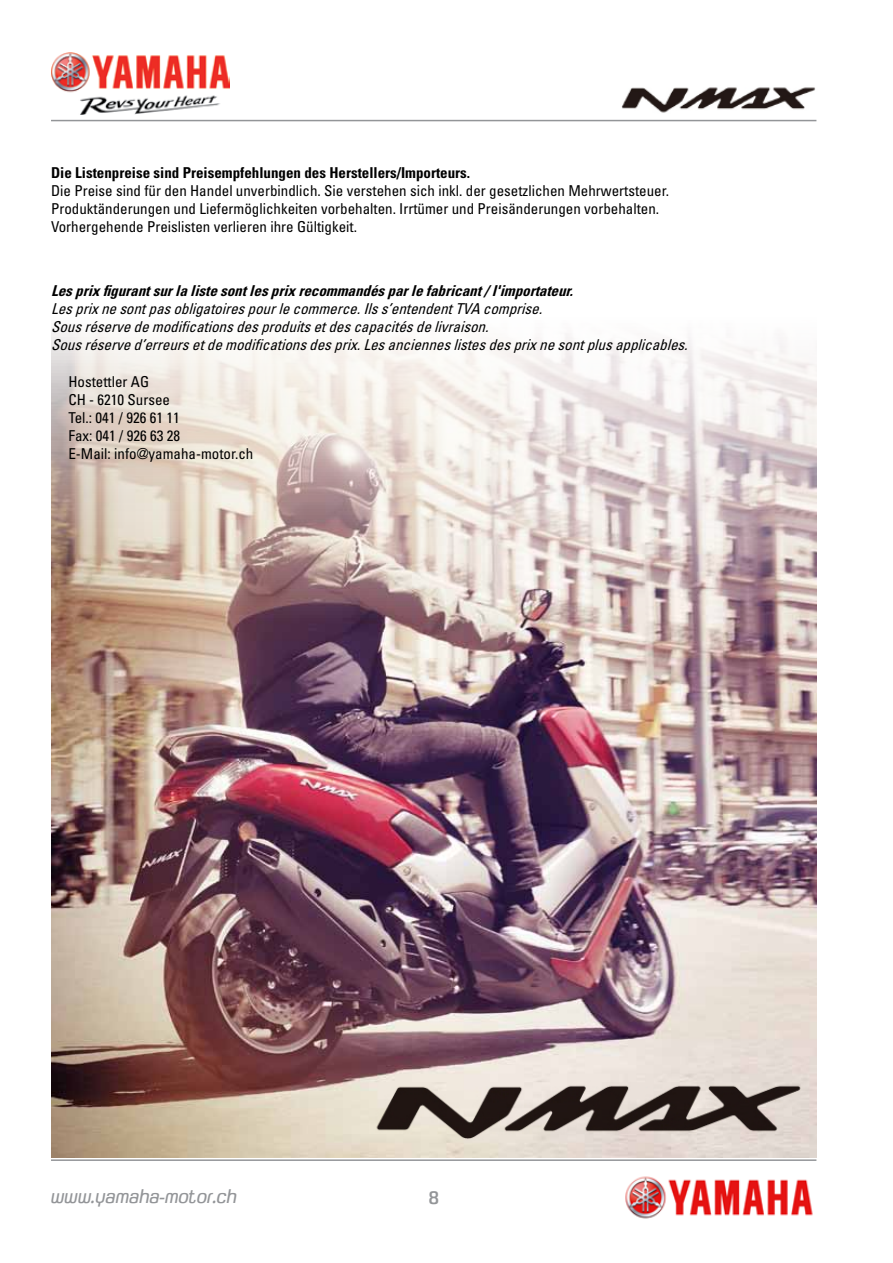
<style>
.page{position:relative;width:893px;height:1263px;background:#fff}
.page>*{position:absolute;margin:0;border:0;box-sizing:border-box;transform-origin:0 0}
.t1{font:italic 300 18px "GFT Yamaha Motor";color:#939598}
.t2{font:18px "GFT Yamaha Motor";color:#939598}
.t3{font:condensed 15px/18px "Univers LT Std";color:#000}
.t4{font:italic condensed 15px/18px "Univers LT Std";color:#000}
.t5{font:italic 700 condensed 15px "Univers LT Std";color:#000}
.t6{font:700 condensed 15px "Univers LT Std";color:#000}
</style>
<div class="page">
<hr style="left:51px;top:1159px;width:765px;height:2px;background:#939598">
<img style="left:625px;top:1176px;width:188px;height:43px">
<img style="left:51px;top:53px;width:179px;height:62px">
<hr style="left:51px;top:120px;width:765px;height:1px;background:#939598">
<img style="left:621px;top:87px;width:195px;height:26px">
<img style="left:51px;top:330px;width:765px;height:827px">
<img style="left:369px;top:1081px;width:447px;height:59px">
<p class="t6" style="left:51px;top:163px;width:421px">Die Listenpreise sind Preisempfehlungen des Herstellers/Importeurs.</p>
<p class="t3" style="left:51px;top:181px;width:619px">Die Preise sind für den Handel unverbindlich. Sie verstehen sich inkl. der gesetzlichen Mehrwertsteuer.<br>Produktänderungen und Liefermöglichkeiten vorbehalten. Irrtümer und Preisänderungen vorbehalten.<br>Vorhergehende Preislisten verlieren ihre Gültigkeit.</p>
<p class="t5" style="left:51px;top:281px;width:528px">Lesprixfigurantsurlalistesontlesprixrecommandésparlefabricant/l'importateur.</p>
<p class="t4" style="left:51px;top:299px;width:643px">Lesprixnesontpasobligatoirespourlecommerce.Ilss’entendentTVAcomprise.<br>Sousréservedemodificationsdesproduitsetdescapacitésdelivraison.<br>Sousréserved’erreursetdemodificationsdesprix.Lesancienneslistesdesprixnesontplusapplicables.</p>
<p class="t3" style="left:68px;top:373px;width:186px">Hostettler AG<br>CH - 6210 Sursee<br>Tel.: 041 / 926 61 11<br>Fax: 041 / 926 63 28<br>E-Mail: info@yamaha-motor.ch</p>
<p class="t1" style="left:51px;top:1186px;width:187px">www.yamaha-motor.ch</p>
<p class="t2" style="left:429px;top:1186px;width:12px">8</p>
</div>
